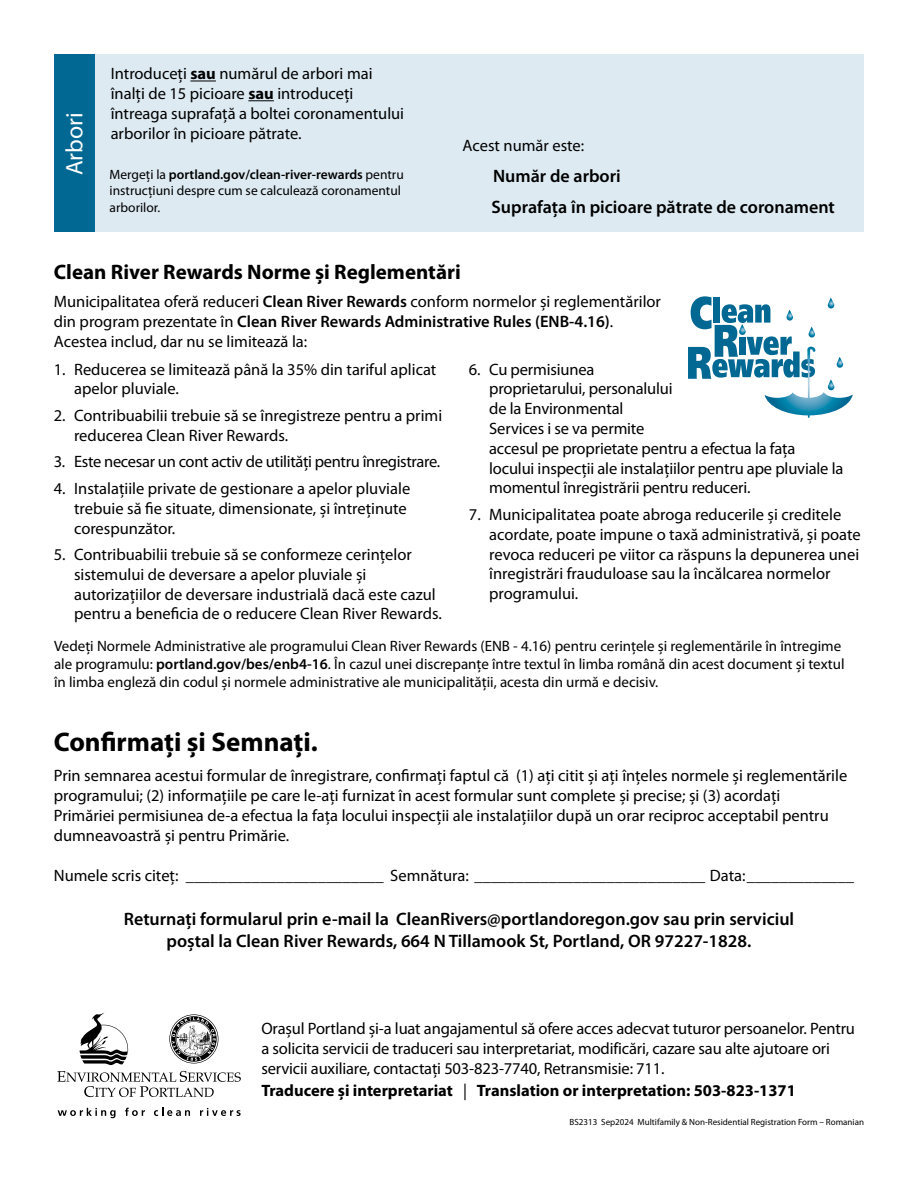
<style>
.page{position:relative;width:918px;height:1188px;background:#fff}
.page>*{position:absolute;margin:0;border:0;box-sizing:border-box;transform-origin:0 0}
.Section_Header{font:700 27px "Myriad Pro";color:#000}
.t1{font:24px "Myriad Pro";color:#fff}
.Section_Header-2{font:700 21px "Myriad Pro";color:#000}
.t2{font:600 18px/21.6px "Myriad Pro";color:#000;text-align:center}
.Body{font:16.5px/19.8px "Myriad Pro";color:#000}
.translations{font:16.5px/19.8px "Myriad Pro";letter-spacing:-.01em;color:#000}
.Translation_Box{font:700 16.5px "Myriad Pro";color:#000}
.Body-2{font:16.5px "Myriad Pro";letter-spacing:-.02em;color:#000}
.Form_Fields_-_Back{font:15px/18px "Myriad Pro";color:#000}
.Body-3{font:13.5px/16.5px "Myriad Pro";color:#000}
.t3{font:9px "Myriad Pro";color:#000}
.s1{font-weight:700}
.s2{font-weight:600}
.s3{font-weight:400}
</style>
<div class="page">
<div style="left:94px;top:54px;width:770px;height:177px;background:#ddeaf2"></div>
<svg style="left:190px;top:81px;width:26px;height:1px"></svg>
<svg style="left:248px;top:100px;width:26px;height:1px"></svg>
<div style="left:54px;top:54px;width:41px;height:177px;background:#006892"></div>
<svg style="left:688px;top:296px;width:165px;height:122px"></svg>
<svg style="left:169px;top:1014px;width:49px;height:49px"></svg>
<svg style="left:57px;top:1071px;width:184px;height:26px"></svg>
<svg style="left:80px;top:1013px;width:48px;height:52px"></svg>
<svg style="left:58px;top:1108px;width:58px;height:10px"></svg>
<svg style="left:125px;top:1108px;width:20px;height:8px"></svg>
<svg style="left:154px;top:1108px;width:36px;height:8px"></svg>
<svg style="left:200px;top:1108px;width:41px;height:8px"></svg>
<p class="t1" style="left:60px;top:175px;width:64px;rotate:-90deg">Arbori</p>
<p class="Body" style="left:111px;top:64px;width:295px">Introduceți <span class="s1">sau</span> numărul de arbori mai înalți de 15 picioare <span class="s1">sau</span> introduceți întreaga suprafață a boltei coronamentului arborilor în picioare pătrate.</p>
<p class="Body" style="left:463px;top:135px;width:123px">Acest număr este:</p>
<p class="Body-3" style="left:110px;top:166px;width:296px">Mergeți la <span class="s2">portland.gov/clean-river-rewards</span> pentru instrucțiuni despre cum se calculează coronamentul arborilor.</p>
<p class="t2" style="left:493px;top:164px;width:129px">Număr de arbori</p>
<p class="t2" style="left:492px;top:196px;width:345px">Suprafața în picioare pătrate de coronament</p>
<p class="Section_Header-2" style="left:54px;top:259px;width:409px">Clean River Rewards Norme și Reglementări</p>
<p class="Body" style="left:54px;top:292px;width:609px">Municipalitatea oferă reduceri <span class="s2">Clean River Rewards</span> conform normelor și reglementărilor din program prezentate în <span class="s2">Clean River Rewards Administrative Rules (ENB-4.16)</span>.<br>Acestea includ, dar nu se limitează la:</p>
<p class="Body" style="left:74px;top:359px;width:364px;text-indent:-20px">1. Reducerea se limitează până la 35% din tariful aplicat apelor pluviale.</p>
<p class="Body" style="left:74px;top:405px;width:370px;text-indent:-20px">2. Contribuabilii trebuie să se înregistreze pentru a primi reducerea Clean River Rewards.</p>
<p class="Body-2" style="left:54px;top:452px;width:388px">3. Este necesar un cont activ de utilități pentru înregistrare.</p>
<p class="Body" style="left:74px;top:478px;width:338px;text-indent:-20px">4. Instalațiile private de gestionare a apelor pluviale trebuie să fie situate, dimensionate, și întreținute corespunzător.</p>
<p class="Body" style="left:74px;top:544px;width:369px;text-indent:-20px">5. Contribuabilii trebuie să se conformeze cerințelor sistemului de deversare a apelor pluviale și autorizațiilor de deversare industrială dacă este cazul pentru a beneficia de o reducere Clean River Rewards.</p>
<p class="Body" style="left:489px;top:359px;width:356px;text-indent:-20px">6. Cu permisiunea<br>proprietarului, personalului<br>de la Environmental<br>Services i se va permite<br>accesul pe proprietate pentru a efectua la fața locului inspecții ale instalațiilor pentru ape pluviale la momentul înregistrării pentru reduceri.</p>
<p class="Body" style="left:489px;top:504px;width:373px;text-indent:-20px">7. Municipalitatea poate abroga reducerile și creditele acordate, poate impune o taxă administrativă, și poate revoca reduceri pe viitor ca răspuns la depunerea unei înregistrări frauduloase sau la încălcarea normelor programului.</p>
<p class="Form_Fields_-_Back" style="left:54px;top:637px;width:792px">Vedeți Normele Administrative ale programului Clean River Rewards (ENB - 4.16) pentru cerințele și reglementările în întregime ale programulu: <span class="s2">portland.gov/bes/enb4-16</span>. În cazul unei discrepanțe între textul în limba română din acest document și textul în limba engleză din codul și normele administrative ale municipalității, acesta din urmă e decisiv.</p>
<p class="Section_Header" style="left:54px;top:724px;width:266px">Confirmați și Semnați.</p>
<p class="Body" style="left:54px;top:766px;width:795px">Prin semnarea acestui formular de înregistrare, confirmați faptul că (1) ați citit și ați înțeles normele și reglementările programului; (2) informațiile pe care le-ați furnizat în acest formular sunt complete și precise; și (3) acordați<br>Primăriei permisiunea de-a efectua la fața locului inspecții ale instalațiilor după un orar reciproc acceptabil pentru dumneavoastră și pentru Primărie.</p>
<p class="Body" style="left:54px;top:865px;width:802px">Numele scris citeț: ________________________ Semnătura: ____________________________ Data:_____________</p>
<p class="t2" style="left:124px;top:908px;width:672px">Returnați formularul prin e-mail la CleanRivers@portlandoregon.gov sau prin serviciul poștal la Clean River Rewards, 664 N Tillamook St, Portland, OR 97227-1828.</p>
<p class="translations" style="left:261px;top:1018px;width:595px">Orașul Portland și-a luat angajamentul să ofere acces adecvat tuturor persoanelor. Pentru a solicita servicii de traduceri sau interpretariat, modificări, cazare sau alte ajutoare ori servicii auxiliare, contactați 503-823-7740, Retransmisie: 711.</p>
<p class="Translation_Box" style="left:261px;top:1080px;width:536px">Traducere și interpretariat <span class="s3">|</span> Translation or interpretation: 503-823-1371</p>
<p class="t3" style="left:570px;top:1116px;width:296px">BS2313 Sep2024 Multifamily &amp; Non-Residential Registration Form – Romanian</p>
</div>
